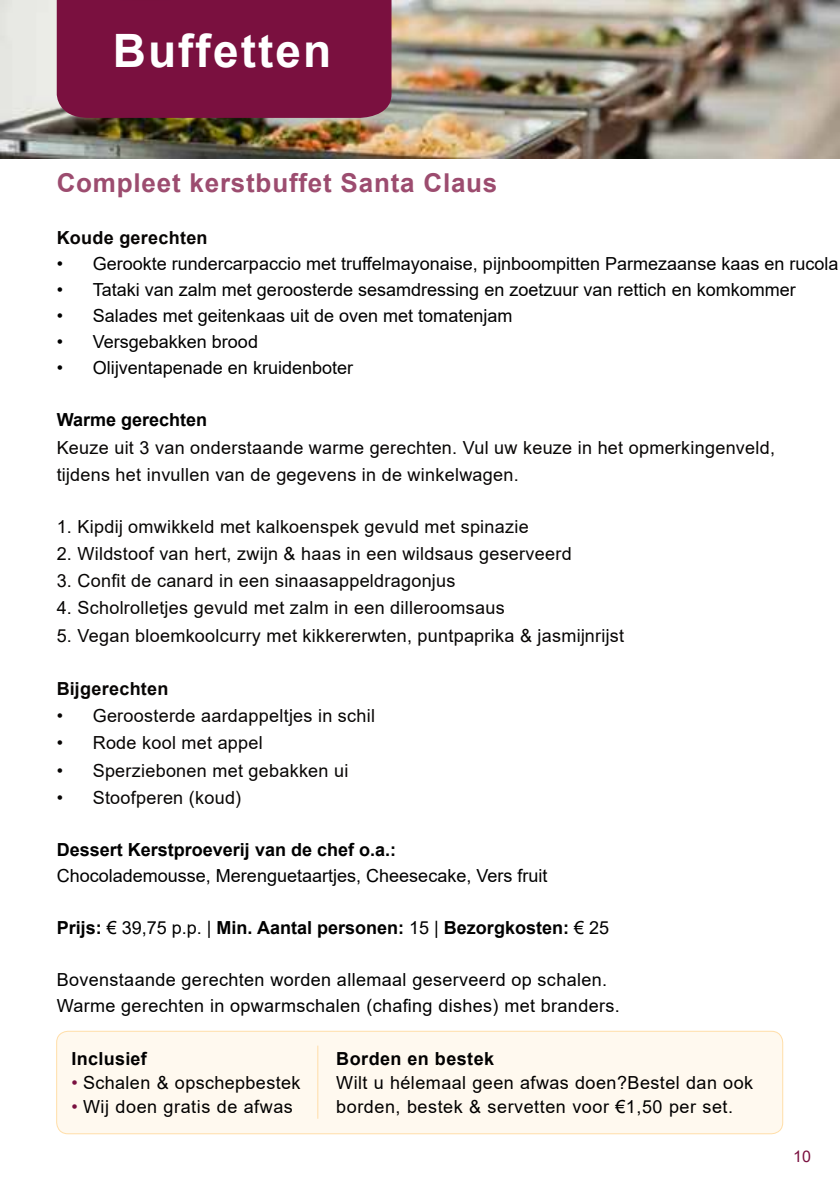
<style>
.page{position:relative;width:840px;height:1191px;background:#fff}
.page>*{position:absolute;margin:0;border:0;box-sizing:border-box;transform-origin:0 0}
.t1{font:700 46px "Arial";letter-spacing:.045em;color:#fff}
.t2{font:700 26px "Arial";letter-spacing:.03em;color:#9c4c6f}
.t3{font:18px/27.2px "Arial";letter-spacing:.015em;color:#070504}
.t4{font:18px "Arial";color:#000}
.t5{font:18px/26px "Arial";letter-spacing:.02em;color:#000}
.t6{font:700 18px "Arial";color:#000}
.t7{font:18px/24px "Arial";letter-spacing:.025em;color:#000}
.t8{font:700 18px "Arial";letter-spacing:.015em;color:#070504}
.t9{font:18px "Arial";letter-spacing:.03em;color:#000}
.t10{font:700 18px "Arial";letter-spacing:.025em;color:#000}
.t11{font:16px "Arial";color:#7a103f}
.s1{font-weight:400}
.s2{color:#7a103f}
</style>
<div class="page">
<img style="left:0;top:0;width:839px;height:159px">
<div style="left:57px;top:0;width:334px;height:118px;background:#7a103f"></div>
<div style="left:57px;top:1031px;width:725px;height:102px;background:#fff9ef;border-radius:11px"></div>
<div style="left:56px;top:1030px;width:726px;height:104px;border:1px solid #ffdea8;border-radius:11px"></div>
<hr style="left:317px;top:1045px;width:1px;height:73px;background:#ffdea8">
<h1 class="t1" style="left:113px;top:19px;width:220px">Buffetten</h1>
<h2 class="t2" style="left:57px;top:165px;width:442px">Compleet kerstbuffet Santa Claus</h2>
<p class="t8" style="left:57px;top:225px;width:152px">Koude gerechten</p>
<p class="t4" style="left:57px;top:252px;width:783px">• Gerookte rundercarpaccio met truffelmayonaise, pĳnboompitten Parmezaanse kaas en rucola</p>
<p class="t4" style="left:57px;top:278px;width:740px">• Tataki van zalm met geroosterde sesamdressing en zoetzuur van rettich en komkommer</p>
<p class="t4" style="left:57px;top:304px;width:457px">• Salades met geitenkaas uit de oven met tomatenjam</p>
<p class="t4" style="left:57px;top:330px;width:203px">• Versgebakken brood</p>
<p class="t4" style="left:57px;top:356px;width:298px">• Olĳventapenade en kruidenboter</p>
<p class="t6" style="left:57px;top:407px;width:152px">Warme gerechten</p>
<p class="t3" style="left:57px;top:433px;width:719px">Keuze uit 3 van onderstaande warme gerechten. Vul uw keuze in het opmerkingenveld, tĳdens het invullen van de gegevens in de winkelwagen.</p>
<p class="t3" style="left:57px;top:513px;width:473px">1. Kipdĳ omwikkeld met kalkoenspek gevuld met spinazie</p>
<p class="t3" style="left:57px;top:540px;width:516px">2. Wildstoof van hert, zwĳn &amp; haas in een wildsaus geserveerd</p>
<p class="t3" style="left:57px;top:567px;width:400px">3. Confit de canard in een sinaasappeldragonjus</p>
<p class="t3" style="left:57px;top:594px;width:449px">4. Scholrolletjes gevuld met zalm in een dilleroomsaus</p>
<p class="t3" style="left:57px;top:621px;width:568px">5. Vegan bloemkoolcurry met kikkererwten, puntpaprika &amp; jasmĳnrĳst</p>
<p class="t8" style="left:57px;top:676px;width:113px">Bĳgerechten</p>
<p class="t3" style="left:57px;top:702px;width:320px">• Geroosterde aardappeltjes in schil</p>
<p class="t3" style="left:57px;top:729px;width:207px">• Rode kool met appel</p>
<p class="t3" style="left:57px;top:756px;width:293px">• Sperziebonen met gebakken ui</p>
<p class="t3" style="left:57px;top:783px;width:186px">• Stoofperen (koud)</p>
<p class="t6" style="left:57px;top:836px;width:341px">Dessert Kerstproeverĳ van de chef o.a.:</p>
<p class="t4" style="left:57px;top:863px;width:492px">Chocolademousse, Merenguetaartjes, Cheesecake, Vers fruit</p>
<p class="t6" style="left:57px;top:914px;width:553px">Prĳs: <span class="s1">€ 39,75 p.p. |</span> Min. Aantal personen: <span class="s1">15 |</span> Bezorgkosten: <span class="s1">€ 25</span></p>
<p class="t5" style="left:57px;top:966px;width:564px">Bovenstaande gerechten worden allemaal geserveerd op schalen.<br>Warme gerechten in opwarmschalen (chafing dishes) met branders.</p>
<p class="t6" style="left:72px;top:1046px;width:77px">Inclusief</p>
<p class="t5" style="left:72px;top:1069px;width:230px"><span class="s2">•</span> Schalen &amp; opschepbestek</p>
<p class="t9" style="left:72px;top:1094px;width:223px"><span class="s2">•</span> Wij doen gratis de afwas</p>
<p class="t10" style="left:336px;top:1046px;width:159px">Borden en bestek</p>
<p class="t7" style="left:336px;top:1070px;width:418px">Wilt u hélemaal geen afwas doen?Bestel dan ook borden, bestek &amp; servetten voor €1,50 per set.</p>
<p class="t11" style="left:792px;top:1145px;width:19px">10</p>
</div>
